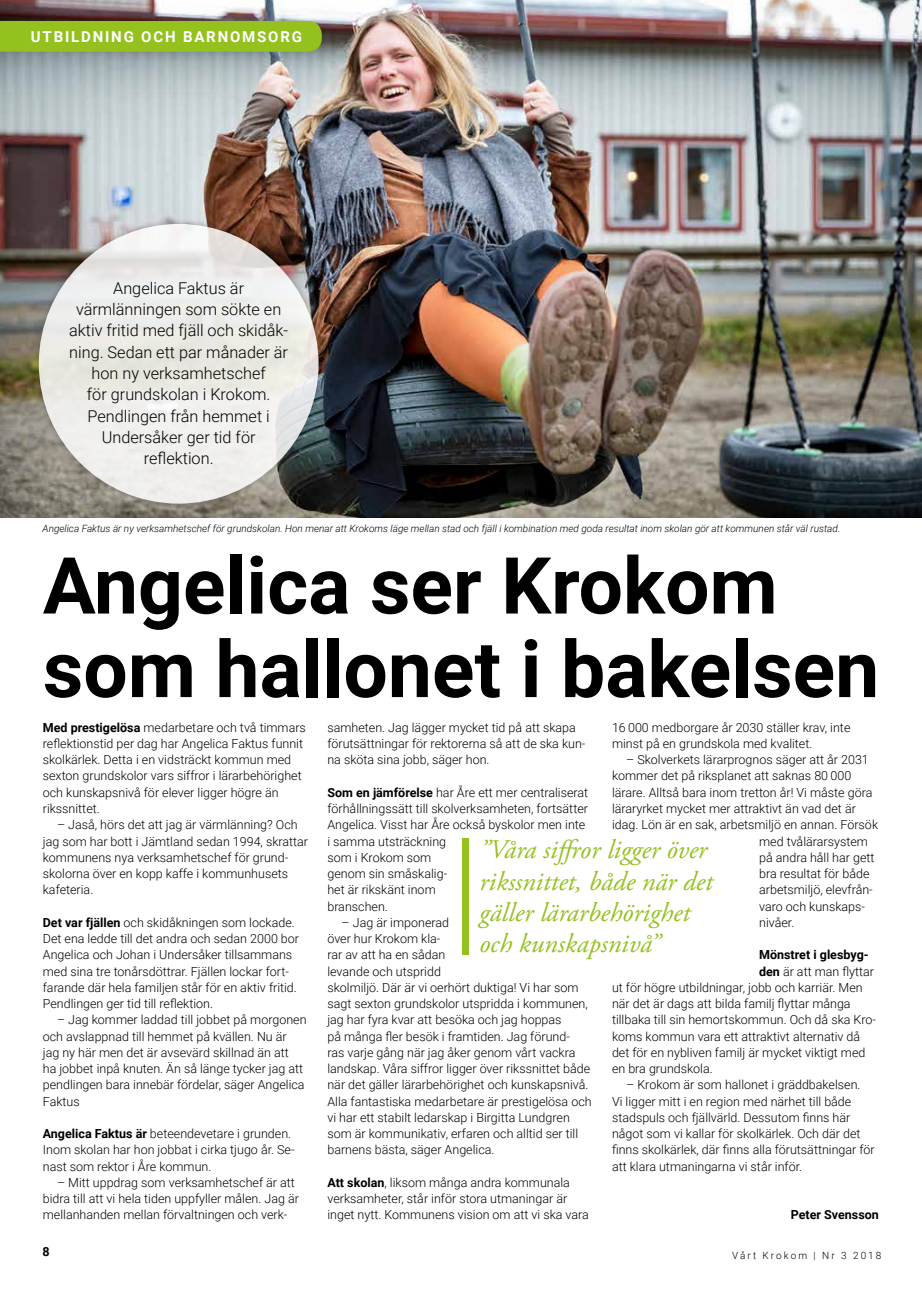
<style>
.page{position:relative;width:922px;height:1294px;background:#fff}
.page>*{position:absolute;margin:0;border:0;box-sizing:border-box;transform-origin:0 0}
.t1{font:700 78.62px/83.5px "Roboto";color:#000}
.t2{font:italic 26.88px/31.4px "Adobe Garamond Pro";color:#95c11f}
.t3{font:300 16.25px/21.2px "Roboto";color:#000;text-align:center}
.t4{font:700 15px "Roboto";letter-spacing:.12em;color:#fff}
.t5{font:300 12.5px/16.2px "Roboto";color:#000}
.t6{font:700 12.5px "Roboto";color:#000}
.t7{font:italic 300 10px "Roboto";color:#000}
.t8{font:300 10px "Roboto";letter-spacing:.2em;color:#000}
.s1{font-weight:700}
</style>
<div class="page">
<img style="left:0;top:0;width:921px;height:517px">
<div style="left:32px;top:217px;width:293px;height:293px;background:#000;opacity:.3"></div>
<svg style="left:39px;top:224px;width:279px;height:279px;fill:#eeedeb"></svg>
<div style="left:0;top:21px;width:322px;height:31px;background:#95c11f"></div>
<div style="left:461px;top:837px;width:7px;height:117px;background:#95c11f"></div>
<p class="t4" style="left:31px;top:26px;width:272px">UTBILDNING OCH BARNOMSORG</p>
<h3 class="t3" style="left:69px;top:277px;width:220px">Angelica Faktus är värmlänningen som sökte en aktiv fritid med fjäll och skidåk&shy;ning. Sedan ett par månader är hon ny verksamhetschef<br>för grundskolan i Krokom.<br>Pendlingen från hemmet i<br>Undersåker ger tid för reflektion.</h3>
<p class="t7" style="left:43px;top:521px;width:799px">Angelica Faktus är ny verksamhetschef för grundskolan. Hon menar att Krokoms läge mellan stad och fjäll i kombination med goda resultat inom skolan gör att kommunen står väl rustad.</p>
<h1 class="t1" style="left:43px;top:541px;width:837px">Angelica ser Krokom som hallonet i bakelsen</h1>
<p class="t5" style="left:43px;top:718px;width:264px"><span class="s1">Med prestigelösa</span> medarbetare och två timmars reflektionstid per dag har Angelica Faktus funnit skolkärlek. Detta i en vidsträckt kommun med sexton grundskolor vars siffror i lärarbehörighet och kunskapsnivå för elever ligger högre än rikssnittet.</p>
<p class="t5" style="left:43px;top:816px;width:267px;text-indent:14px">– Jaså, hörs det att jag är värmlänning? Och jag som har bott i Jämtland sedan 1994, skrattar kommunens nya verksamhetschef för grund&shy;skolorna över en kopp kaffe i kommunhusets kafeteria.</p>
<p class="t5" style="left:43px;top:913px;width:258px"><span class="s1">Det var fjällen</span> och skidåkningen som lockade.<br>Det ena ledde till det andra och sedan 2000 bor Angelica och Johan i Undersåker tillsammans med sina tre tonårsdöttrar. Fjällen lockar fort&shy;farande där hela familjen står för en aktiv fritid.<br>Pendlingen ger tid till reflektion.</p>
<p class="t5" style="left:43px;top:1011px;width:265px;text-indent:14px">– Jag kommer laddad till jobbet på morgonen och avslappnad till hemmet på kvällen. Nu är<br>jag ny här men det är avsevärd skillnad än att<br>ha jobbet inpå knuten. Än så länge tycker jag att pendlingen bara innebär fördelar, säger Angelica Faktus</p>
<p class="t5" style="left:43px;top:1125px;width:253px"><span class="s1">Angelica Faktus är</span> beteendevetare i grunden.<br>Inom skolan har hon jobbat i cirka tjugo år. Se&shy;nast som rektor i Åre kommun.</p>
<p class="t5" style="left:43px;top:1173px;width:257px;text-indent:14px">– Mitt uppdrag som verksamhetschef är att bidra till att vi hela tiden uppfyller målen. Jag är mellanhanden mellan förvaltningen och verk-</p>
<p class="t5" style="left:612px;top:718px;width:240px">16 000 medborgare år 2030 ställer krav, inte minst på en grundskola med kvalitet.</p>
<p class="t5" style="left:626px;top:751px;width:244px">– Skolverkets lärarprognos säger att år 2031</p>
<p class="t5" style="left:612px;top:767px;width:241px">kommer det på riksplanet att saknas 80 000</p>
<p class="t5" style="left:612px;top:783px;width:262px">lärare. Alltså bara inom tretton år! Vi måste göra</p>
<p class="t5" style="left:612px;top:800px;width:245px">läraryrket mycket mer attraktivt än vad det är</p>
<p class="t5" style="left:612px;top:816px;width:267px">idag. Lön är en sak, arbetsmiljö en annan. Försök</p>
<p class="t5" style="left:759px;top:832px;width:110px">med tvålärarsystem</p>
<p class="t5" style="left:759px;top:848px;width:117px">på andra håll har gett</p>
<p class="t5" style="left:759px;top:865px;width:112px">bra resultat för både</p>
<p class="t5" style="left:759px;top:881px;width:115px">arbetsmiljö, elevfrån-</p>
<p class="t5" style="left:759px;top:897px;width:107px">varo och kunskaps-</p>
<p class="t5" style="left:759px;top:913px;width:37px">nivåer.</p>
<p class="t6" style="left:759px;top:946px;width:111px">Mönstret i glesbyg-</p>
<p class="t5" style="left:759px;top:962px;width:116px"><span class="s1">den</span> är att man flyttar</p>
<p class="t5" style="left:612px;top:978px;width:252px">ut för högre utbildningar, jobb och karriär. Men</p>
<p class="t5" style="left:612px;top:995px;width:240px">när det är dags att bilda familj flyttar många</p>
<p class="t5" style="left:612px;top:1011px;width:265px">tillbaka till sin hemortskommun. Och då ska Kro-</p>
<p class="t5" style="left:612px;top:1027px;width:250px">koms kommun vara ett attraktivt alternativ då</p>
<p class="t5" style="left:612px;top:1043px;width:255px">det för en nybliven familj är mycket viktigt med</p>
<p class="t5" style="left:612px;top:1060px;width:102px">en bra grundskola.</p>
<p class="t5" style="left:612px;top:1076px;width:264px;text-indent:14px">– Krokom är som hallonet i gräddbakelsen.<br>Vi ligger mitt i en region med närhet till både stadspuls och fjällvärld. Dessutom finns här något som vi kallar för skolkärlek. Och där det finns skolkärlek, där finns alla förutsättningar för att klara utmaningarna vi står inför.</p>
<p class="t6" style="left:790px;top:1206px;width:89px">Peter Svensson</p>
<p class="t5" style="left:327px;top:718px;width:259px">samheten. Jag lägger mycket tid på att skapa förutsättningar för rektorerna så att de ska kun&shy;na sköta sina jobb, säger hon.</p>
<p class="t5" style="left:327px;top:783px;width:262px"><span class="s1">Som en jämförelse</span> har Åre ett mer centraliserat förhållningssätt till skolverksamheten, fortsätter<br>Angelica. Visst har Åre också byskolor men inte i samma utsträckning<br>som i Krokom som<br>genom sin småskalig-<br>het är rikskänt inom<br>branschen.</p>
<p class="t5" style="left:327px;top:913px;width:266px;text-indent:14px">– Jag är imponerad<br>över hur Krokom kla-<br>rar av att ha en sådan<br>levande och utspridd<br>skolmiljö. Där är vi oerhört duktiga! Vi har som sagt sexton grundskolor utspridda i kommunen, jag har fyra kvar att besöka och jag hoppas<br>på många fler besök i framtiden. Jag förund-<br>ras varje gång när jag åker genom vårt vackra landskap. Våra siffror ligger över rikssnittet både när det gäller lärarbehörighet och kunskapsnivå.<br>Alla fantastiska medarbetare är prestigelösa och vi har ett stabilt ledarskap i Birgitta Lundgren som är kommunikativ, erfaren och alltid ser till barnens bästa, säger Angelica.</p>
<p class="t5" style="left:327px;top:1173px;width:263px"><span class="s1">Att skolan</span>, liksom många andra kommunala verksamheter, står inför stora utmaningar är inget nytt. Kommunens vision om att vi ska vara</p>
<h2 class="t2" style="left:479px;top:834px;width:235px">”Våra siffror ligger över rikssnittet, både när det gäller lärarbehörighet och kunskapsnivå”</h2>
<p class="t6" style="left:43px;top:1243px;width:9px">8</p>
<p class="t8" style="left:731px;top:1247px;width:151px">Vårt Krokom | Nr 3 2018</p>
</div>
